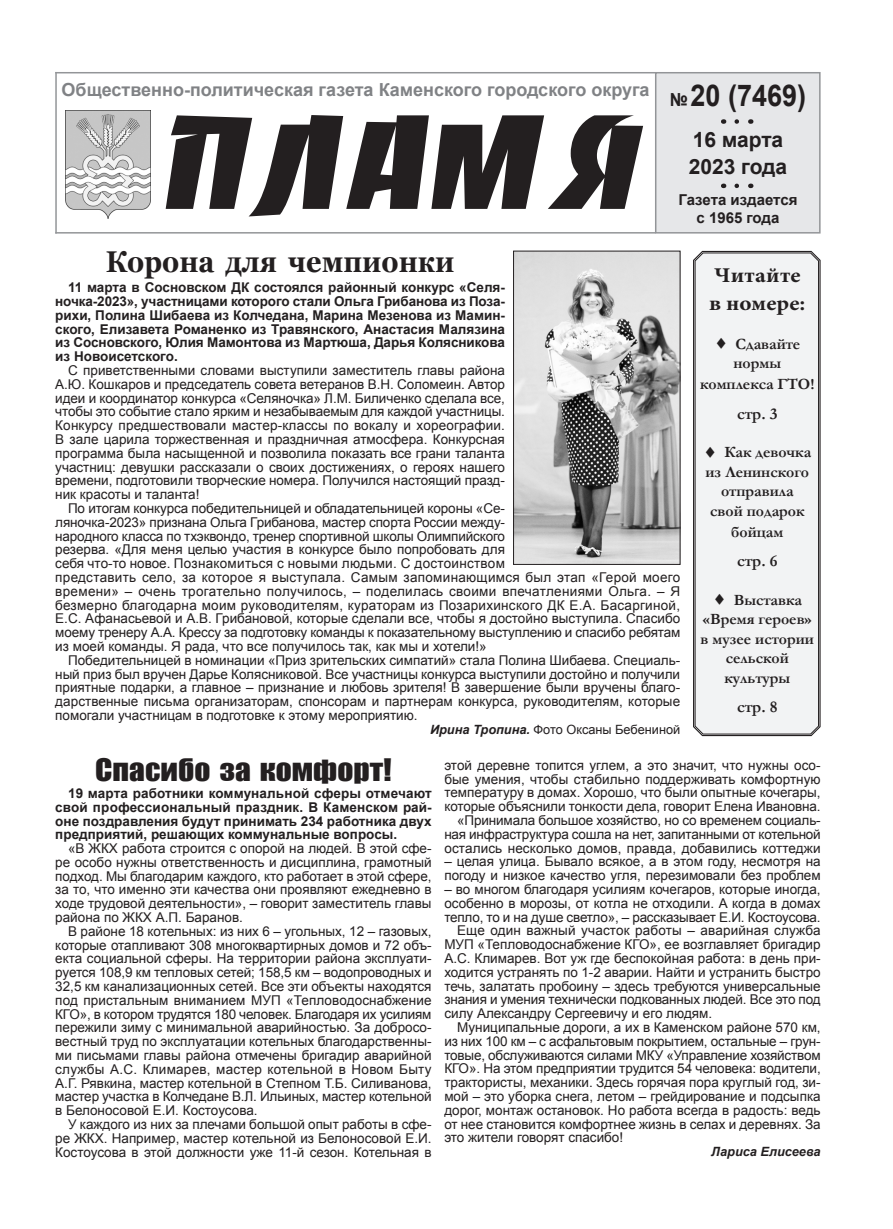
<style>
.page{position:relative;width:893px;height:1229px;background:#fff}
.page>*{position:absolute;margin:0;border:0;box-sizing:border-box;transform-origin:0 0}
.t1{font:120px "Banco Normal";letter-spacing:-.03em;color:#231f20;scale:1.15 1}
.t2{font:700 30px "Georgia";color:#231f20;scale:.9 1}
.t3{font:700 30px "Arial";color:#231f20;scale:.9 1}
.t4{font:28.5px "Impact";color:#231f20;scale:1.1 1}
.t5{font:700 21px/27px "Arial";color:#231f20}
.t6{font:700 21px/28.5px "Minion Pro";color:#231f20;scale:1.1 1}
.t7{font:700 18px "Arial";color:#808285}
.t8{font:700 16.5px "Garamond";color:#231f20}
.t9{font:700 15.75px/19.5px "Garamond";color:#231f20;text-align:center}
.t10{font:700 15px "Arial";color:#231f20}
.t11{font:13.5px/13.8px "Arial";color:#231f20;text-align:justify}
.t12{font:700 13.5px/13.8px "Arial";color:#231f20;text-align:justify}
.t13{font:12.75px "Arial";color:#231f20}
.t14{font:italic 700 12.75px "Arial";color:#231f20}
.s1{font-size:18px}
.s2{font-weight:700;font-style:italic}
</style>
<div class="page">
<div style="left:655px;top:72px;width:166px;height:162px;background:#e6e7e9;border:2px solid #939598"></div>
<hr style="left:55px;top:72px;width:600px;height:1px;background:#939598">
<hr style="left:55px;top:232px;width:600px;height:2px;background:#939598">
<hr style="left:55px;top:72px;width:2px;height:162px;background:#939598">
<img style="left:65px;top:111px;width:86px;height:107px">
<div style="left:693px;top:250px;width:128px;height:487px;background:#f2f3f4"></div>
<div style="left:695px;top:253px;width:124px;height:481px;border:1px solid #231f20;border-radius:8px"></div>
<img style="left:515px;top:253px;width:163px;height:310px">
<div style="left:513px;top:251px;width:167px;height:314px;border:1px solid #231f20"></div>
<svg style="left:728px;top:353px;width:30px;height:1px"></svg>
<svg style="left:717px;top:462px;width:30px;height:1px"></svg>
<svg style="left:726px;top:609px;width:30px;height:1px"></svg>
<h3 class="t7" style="left:62px;top:77px;width:590px">Общественно-политическая газета Каменского городского округа</h3>
<h2 class="t3" style="left:670px;top:75px;width:153px"><span class="s1">№</span> 20 (7469)</h2>
<h3 class="t5" style="left:689px;top:126px;width:100px">16 марта<br>2023 года</h3>
<p class="t10" style="left:678px;top:190px;width:121px">Газета издается</p>
<h1 class="t1" style="left:154px;top:91px;width:430px">ПЛАМЯ</h1>
<p class="t10" style="left:696px;top:208px;width:84px">с 1965 года</p>
<h2 class="t2" style="left:106px;top:243px;width:389px">Корона для чемпионки</h2>
<p class="t12" style="left:55px;top:281px;width:451px;text-indent:13px">11 марта в Сосновском ДК состоялся районный конкурс «Селя&shy;ночка-2023», участницами которого стали Ольга Грибанова из Поза&shy;рихи, Полина Шибаева из Колчедана, Марина Мезенова из Мамин&shy;ского, Елизавета Романенко из Травянского, Анастасия Малязина из Сосновского, Юлия Мамонтова из Мартюша, Дарья Колясникова из Новоисетского.</p>
<p class="t11" style="left:55px;top:363px;width:451px;text-indent:13px">С приветственными словами выступили заместитель главы района А.Ю. Кошкаров и председатель совета ветеранов В.Н. Соломеин. Автор идеи и координатор конкурса «Селяночка» Л.М. Биличенко сделала все, чтобы это событие стало ярким и незабываемым для каждой участницы.<br>Конкурсу предшествовали мастер-классы по вокалу и хореографии.<br>В зале царила торжественная и праздничная атмосфера. Конкурсная программа была насыщенной и позволила показать все грани таланта участниц: девушки рассказали о своих достижениях, о героях нашего времени, подготовили творческие номера. Получился настоящий празд&shy;ник красоты и таланта!</p>
<p class="t11" style="left:55px;top:501px;width:627px;text-align:left;text-indent:13px">По итогам конкурса победительницей и обладательницей короны «Се-<br>ляночка-2023» признана Ольга Грибанова, мастер спорта России между-<br>народного класса по тхэквондо, тренер спортивной школы Олимпийского<br>резерва. «Для меня целью участия в конкурсе было попробовать для<br>себя что-то новое. Познакомиться с новыми людьми. С достоинством<br>представить село, за которое я выступала. Самым запоминающимся был этап «Герой моего времени» – очень трогательно получилось, – поделилась своими впечатлениями Ольга. – Я безмерно благодарна моим руководителям, кураторам из Позарихинского ДК Е.А. Басаргиной, Е.С. Афанасьевой и А.В. Грибановой, которые сделали все, чтобы я достойно выступила. Спасибо моему тренеру А.А. Крессу за подготовку команды к показательному выступлению и спасибо ребятам из моей команды. Я рада, что все получилось так, как мы и хотели!»</p>
<p class="t11" style="left:55px;top:653px;width:626px;text-indent:13px">Победительницей в номинации «Приз зрительских симпатий» стала Полина Шибаева. Специаль&shy;ный приз был вручен Дарье Колясниковой. Все участницы конкурса выступили достойно и получили приятные подарки, а главное – признание и любовь зрителя! В завершение были вручены благо&shy;дарственные письма организаторам, спонсорам и партнерам конкурса, руководителям, которые помогали участницам в подготовке к этому мероприятию.</p>
<p class="t13" style="left:430px;top:721px;width:252px"><span class="s2">Ирина Тропина.</span> Фото Оксаны Бебениной</p>
<h3 class="t4" style="left:95px;top:748px;width:271px">Спасибо за комфорт!</h3>
<p class="t12" style="left:55px;top:787px;width:378px;text-indent:13px">19 марта работники коммунальной сферы отмечают свой профессиональный праздник. В Каменском рай&shy;оне поздравления будут принимать 234 работника двух предприятий, решающих коммунальные вопросы.</p>
<p class="t11" style="left:55px;top:841px;width:378px;text-indent:13px">«В ЖКХ работа строится с опорой на людей. В этой сфе&shy;ре особо нужны ответственность и дисциплина, грамотный подход. Мы благодарим каждого, кто работает в этой сфере, за то, что именно эти качества они проявляют ежедневно в ходе трудовой деятельности», – говорит заместитель главы района по ЖКХ А.П. Баранов.</p>
<p class="t11" style="left:55px;top:924px;width:378px;text-indent:13px">В районе 18 котельных: из них 6 – угольных, 12 – газовых, которые отапливают 308 многоквартирных домов и 72 объ&shy;екта социальной сферы. На территории района эксплуати&shy;руется 108,9 км тепловых сетей; 158,5 км – водопроводных и 32,5 км канализационных сетей. Все эти объекты находятся под пристальным вниманием МУП «Тепловодоснабжение КГО», в котором трудятся 180 человек. Благодаря их усилиям пережили зиму с минимальной аварийностью. За добросо&shy;вестный труд по эксплуатации котельных благодарственны&shy;ми письмами главы района отмечены бригадир аварийной службы А.С. Климарев, мастер котельной в Новом Быту А.Г. Рявкина, мастер котельной в Степном Т.Б. Силиванова, мастер участка в Колчедане В.Л. Ильиных, мастер котельной в Белоносовой Е.И. Костоусова.</p>
<p class="t11" style="left:55px;top:1117px;width:378px;text-indent:13px">У каждого из них за плечами большой опыт работы в сфе&shy;ре ЖКХ. Например, мастер котельной из Белоносовой Е.И.<br>Костоусова в этой должности уже 11-й сезон. Котельная в</p>
<h3 class="t6" style="left:709px;top:260px;width:89px">Читайте в номере:</h3>
<p class="t9" style="left:714px;top:334px;width:87px">▲ Сдавайте нормы</p>
<p class="t9" style="left:700px;top:374px;width:116px">комплекса ГТО!</p>
<p class="t8" style="left:737px;top:402px;width:42px">стр. 3</p>
<p class="t9" style="left:703px;top:442px;width:109px">▲ Как девочка из Ленинского отправила свой подарок</p>
<p class="t9" style="left:731px;top:522px;width:54px">бойцам</p>
<p class="t8" style="left:737px;top:550px;width:42px">стр. 6</p>
<p class="t9" style="left:701px;top:590px;width:115px">▲ Выставка «Время героев» в музее истории сельской культуры</p>
<p class="t8" style="left:737px;top:696px;width:42px">стр. 8</p>
<p class="t11" style="left:444px;top:758px;width:378px;text-align:right">этой деревне топится углем, а это значит, что нужны осо&shy;бые умения, чтобы стабильно поддерживать комфортную температуру в домах. Хорошо, что были опытные кочегары, которые объяснили тонкости дела, говорит Елена Ивановна. «Принимала большое хозяйство, но со временем социаль&shy;ная инфраструктура сошла на нет, запитанными от котельной остались несколько домов, правда, добавились коттеджи</p>
<p class="t11" style="left:444px;top:855px;width:378px">– целая улица. Бывало всякое, а в этом году, несмотря на погоду и низкое качество угля, перезимовали без проблем</p>
<p class="t11" style="left:444px;top:882px;width:378px">– во многом благодаря усилиям кочегаров, которые иногда,</p>
<p class="t11" style="left:444px;top:896px;width:378px">особенно в морозы, от котла не отходили. А когда в домах</p>
<p class="t11" style="left:444px;top:910px;width:378px">тепло, то и на душе светло», – рассказывает Е.И. Костоусова.</p>
<p class="t11" style="left:457px;top:924px;width:365px">Еще один важный участок работы – аварийная служба</p>
<p class="t11" style="left:444px;top:938px;width:378px">МУП «Тепловодоснабжение КГО», ее возглавляет бригадир</p>
<p class="t11" style="left:444px;top:951px;width:378px">А.С. Климарев. Вот уж где беспокойная работа: в день при-</p>
<p class="t11" style="left:444px;top:965px;width:378px">ходится устранять по 1-2 аварии. Найти и устранить быстро</p>
<p class="t11" style="left:444px;top:979px;width:378px">течь, залатать пробоину – здесь требуются универсальные</p>
<p class="t11" style="left:444px;top:993px;width:378px">знания и умения технически подкованных людей. Все это под</p>
<p class="t11" style="left:444px;top:1007px;width:269px">силу Александру Сергеевичу и его людям.</p>
<p class="t11" style="left:457px;top:1020px;width:365px">Муниципальные дороги, а их в Каменском районе 570 км,</p>
<p class="t11" style="left:444px;top:1034px;width:378px">из них 100 км – с асфальтовым покрытием, остальные – грун-</p>
<p class="t11" style="left:444px;top:1048px;width:378px">товые, обслуживаются силами МКУ «Управление хозяйством</p>
<p class="t11" style="left:444px;top:1062px;width:378px">КГО». На этом предприятии трудится 54 человека: водители,</p>
<p class="t11" style="left:444px;top:1076px;width:378px">трактористы, механики. Здесь горячая пора круглый год, зи-</p>
<p class="t11" style="left:444px;top:1089px;width:378px">мой – это уборка снега, летом – грейдирование и подсыпка</p>
<p class="t11" style="left:444px;top:1103px;width:378px">дорог, монтаж остановок. Но работа всегда в радость: ведь</p>
<p class="t11" style="left:444px;top:1117px;width:378px">от нее становится комфортнее жизнь в селах и деревнях. За</p>
<p class="t11" style="left:444px;top:1131px;width:180px">это жители говорят спасибо!</p>
<p class="t14" style="left:711px;top:1143px;width:111px">Лариса Елисеева</p>
</div>
